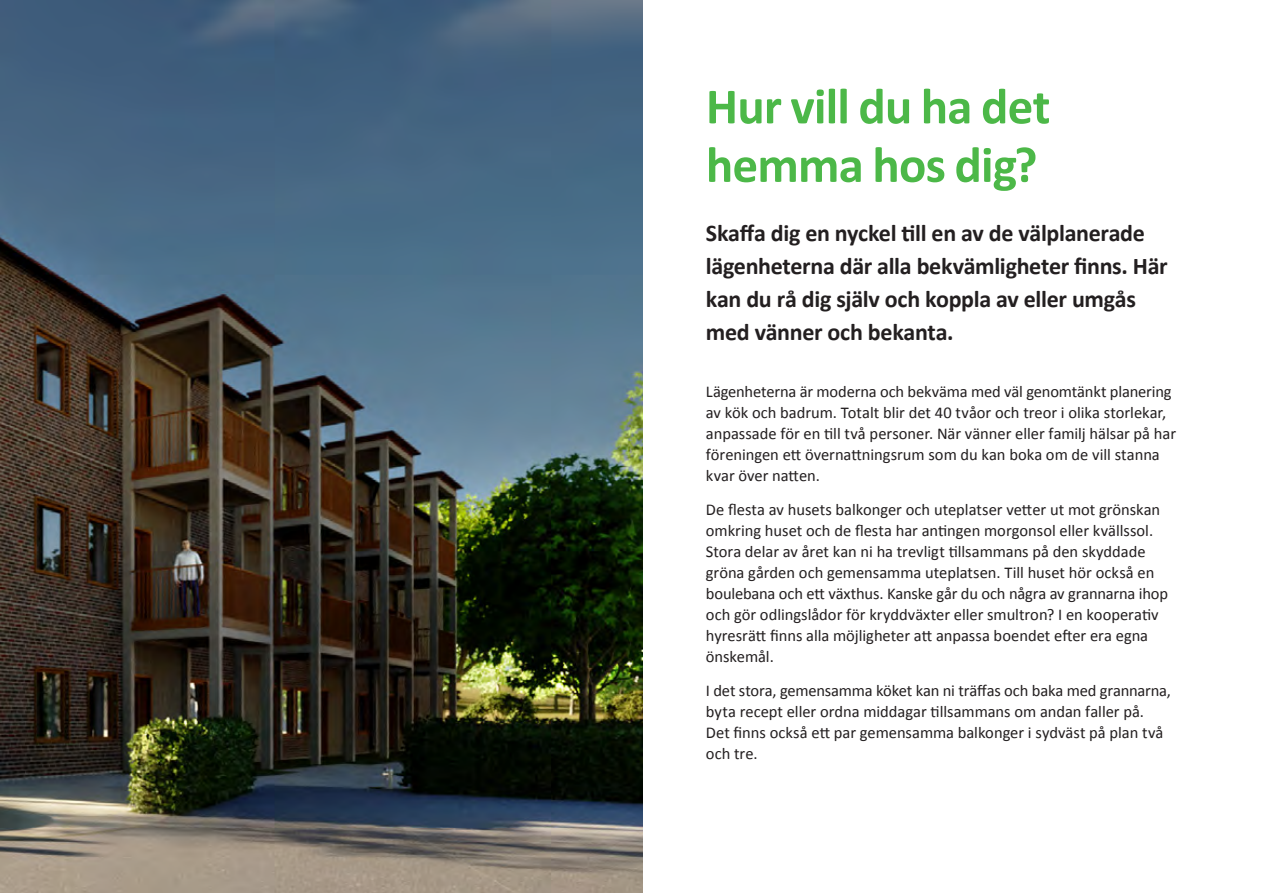
<style>
.page{position:relative;width:1263px;height:893px;background:#fff}
.page>*{position:absolute;margin:0;border:0;box-sizing:border-box;transform-origin:0 0}
.t1{font:700 51px/58.5px "Calibri";letter-spacing:-.015em;color:#4cb848}
.t2{font:700 24px/33px "Calibri";letter-spacing:-.015em;color:#231f20}
.t3{font:16.5px/21px "Calibri";letter-spacing:-.005em;color:#231f20}
</style>
<div class="page">
<img style="left:0;top:0;width:642px;height:893px">
<h1 class="t1" style="left:706px;top:75px;width:346px">Hur vill du ha det hemma hos dig?</h1>
<h2 class="t2" style="left:706px;top:216px;width:463px">Skaffa dig en nyckel till en av de välplanerade lägenheterna där alla bekvämligheter finns. Här kan du rå dig själv och koppla av eller umgås med vänner och bekanta.</h2>
<p class="t3" style="left:706px;top:381px;width:472px">Lägenheterna är moderna och bekväma med väl genomtänkt planering av kök och badrum. Totalt blir det 40 tvåor och treor i olika storlekar, anpassade för en till två personer. När vänner eller familj hälsar på har föreningen ett övernattningsrum som du kan boka om de vill stanna kvar över natten.</p>
<p class="t3" style="left:706px;top:499px;width:464px">De flesta av husets balkonger och uteplatser vetter ut mot grönskan omkring huset och de flesta har antingen morgonsol eller kvällssol.<br>Stora delar av året kan ni ha trevligt tillsammans på den skyddade gröna gården och gemensamma uteplatsen. Till huset hör också en boulebana och ett växthus. Kanske går du och några av grannarna ihop och gör odlingslådor för kryddväxter eller smultron? I en kooperativ hyresrätt finns alla möjligheter att anpassa boendet efter era egna önskemål.</p>
<p class="t3" style="left:706px;top:679px;width:466px">I det stora, gemensamma köket kan ni träffas och baka med grannarna, byta recept eller ordna middagar tillsammans om andan faller på.<br>Det finns också ett par gemensamma balkonger i sydväst på plan två och tre.</p>
</div>
